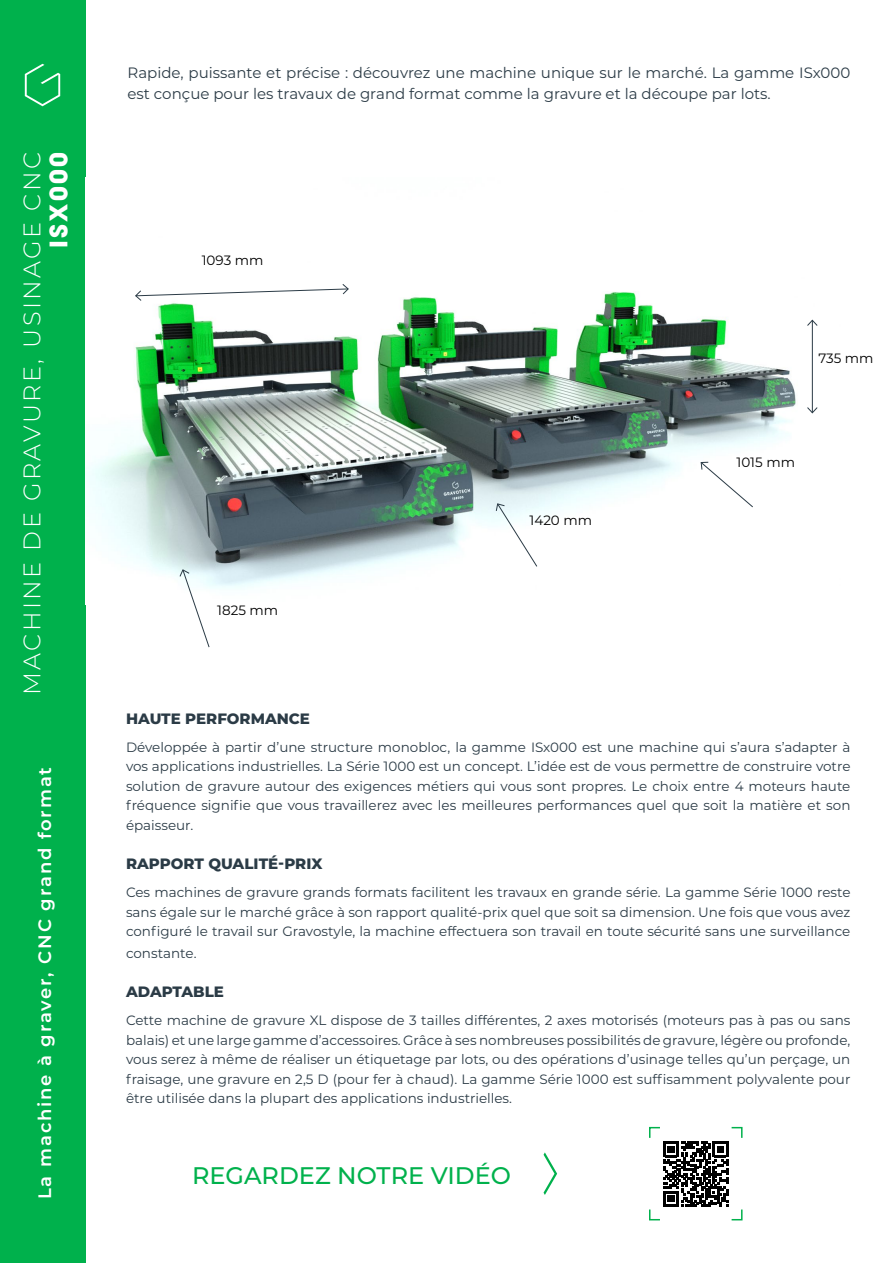
<style>
.page{position:relative;width:893px;height:1263px;background:#fff}
.page>*{position:absolute;margin:0;border:0;box-sizing:border-box;transform-origin:0 0}
.t1{font:300 24px "Montserrat";letter-spacing:.1em;color:#fff}
.t2{font:500 24px "Montserrat";color:#00b14c}
.t3{font:700 24px "Avant Garde";letter-spacing:.1em;color:#fff}
.t4{font:600 18px "Montserrat";letter-spacing:.1em;color:#fff}
.t5{font:15px/21px "Montserrat";color:#2b3b46}
.t6{font:800 15px "Montserrat";color:#2b3b46}
.t7{font:13.5px/19.5px "Montserrat";color:#2b3b46;text-align:justify}
.t8{font:13.5px "Montserrat";color:#000}
</style>
<div class="page">
<div style="left:0;top:0;width:85px;height:1263px;background:#00b14c"></div>
<svg style="left:25px;top:64px;width:35px;height:42px"></svg>
<svg style="left:544px;top:1152px;width:13px;height:43px"></svg>
<img style="left:85px;top:292px;width:727px;height:297px">
<svg style="left:135px;top:284px;width:214px;height:17px"></svg>
<hr style="left:812px;top:320px;width:1px;height:93px;background:#2b3b46">
<svg style="left:806px;top:319px;width:12px;height:8px"></svg>
<svg style="left:806px;top:406px;width:12px;height:8px"></svg>
<svg style="left:179px;top:569px;width:31px;height:79px"></svg>
<svg style="left:495px;top:503px;width:43px;height:64px"></svg>
<svg style="left:700px;top:461px;width:54px;height:47px"></svg>
<svg style="left:649px;top:1126px;width:94px;height:95px"></svg>
<h1 class="t1" style="left:16px;top:695px;width:544px;rotate:-90deg">MACHINE DE GRAVURE, USINAGE CNC</h1>
<h1 class="t3" style="left:43px;top:248px;width:98px;rotate:-90deg">ISX000</h1>
<h2 class="t4" style="left:32px;top:1199px;width:434px;rotate:-90deg">La machine à graver, CNC grand format</h2>
<p class="t5" style="left:128px;top:62px;width:724px">Rapide, puissante et précise : découvrez une machine unique sur le marché. La gamme ISx000 est conçue pour les travaux de grand format comme la gravure et la découpe par lots.</p>
<p class="t8" style="left:202px;top:250px;width:63px">1093 mm</p>
<p class="t8" style="left:217px;top:600px;width:62px">1825 mm</p>
<p class="t8" style="left:530px;top:511px;width:64px">1420 mm</p>
<p class="t8" style="left:818px;top:349px;width:57px">735 mm</p>
<p class="t8" style="left:736px;top:452px;width:60px">1015 mm</p>
<p class="t6" style="left:126px;top:708px;width:186px">HAUTE PERFORMANCE</p>
<p class="t7" style="left:126px;top:737px;width:726px">Développée à partir d’une structure monobloc, la gamme ISx000 est une machine qui s’aura s’adapter à vos applications industrielles. La Série 1000 est un concept. L’idée est de vous permettre de construire votre solution de gravure autour des exigences métiers qui vous sont propres. Le choix entre 4 moteurs haute fréquence signifie que vous travaillerez avec les meilleures performances quel que soit la matière et son épaisseur.</p>
<p class="t6" style="left:126px;top:853px;width:198px">RAPPORT QUALITÉ-PRIX</p>
<p class="t7" style="left:126px;top:882px;width:726px">Ces machines de gravure grands formats facilitent les travaux en grande série. La gamme Série 1000 reste sans égale sur le marché grâce à son rapport qualité-prix quel que soit sa dimension. Une fois que vous avez configuré le travail sur Gravostyle, la machine effectuera son travail en toute sécurité sans une surveillance</p>
<p class="t7" style="left:126px;top:943px;width:72px">constante.</p>
<p class="t6" style="left:126px;top:981px;width:100px">ADAPTABLE</p>
<p class="t7" style="left:126px;top:1010px;width:726px">Cette machine de gravure XL dispose de 3 tailles différentes, 2 axes motorisés (moteurs pas à pas ou sans balais) et une large gamme d’accessoires. Grâce à ses nombreuses possibilités de gravure, légère ou profonde, vous serez à même de réaliser un étiquetage par lots, ou des opérations d’usinage telles qu’un perçage, un fraisage, une gravure en 2,5 D (pour fer à chaud). La gamme Série 1000 est suffisamment polyvalente pour être utilisée dans la plupart des applications industrielles.</p>
<h1 class="t2" style="left:192px;top:1159px;width:320px">REGARDEZ NOTRE VIDÉO</h1>
</div>
